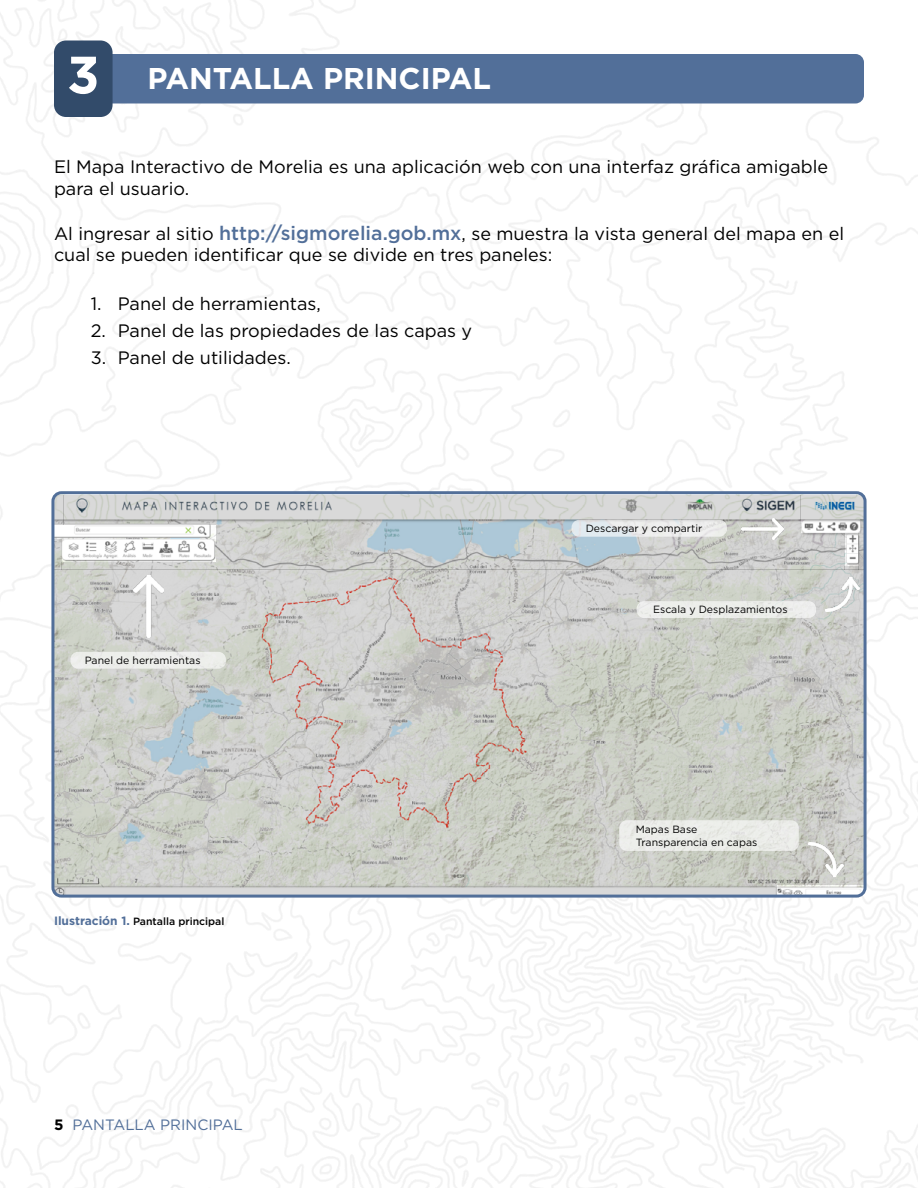
<style>
.page{position:relative;width:918px;height:1188px;background:#fff}
.page>*{position:absolute;margin:0;border:0;box-sizing:border-box;transform-origin:0 0}
.t1{font:700 30px "Gotham";color:#fff}
.t2{font:18px/21.6px "Gotham";color:#000}
.t3{font:15px "Gotham";color:#526f99}
.t4{font:10.5px/12.6px "Gotham";color:#000}
.t5{font:500 10.5px "Gotham";color:#000}
.s1{font-size:52.5px}
.s2{font-weight:500;font-size:19.5px;color:#526f99}
.s3{font-weight:700;font-size:12px;color:#526f99}
.s4{font-weight:700;color:#000}
</style>
<div class="page">
<div style="left:54px;top:54px;width:810px;height:50px;background:#526f99;border-radius:9px"></div>
<div style="left:54px;top:40px;width:59px;height:77px;background:#324b6a;border-radius:12px"></div>
<img style="left:55px;top:520px;width:808px;height:374px">
<svg style="left:55px;top:539px;width:7px;height:31px"></svg>
<svg style="left:55px;top:885px;width:721px;height:9px;background:#cfcfce"></svg>
<svg style="left:55px;top:495px;width:8px;height:29px"></svg>
<svg style="left:63px;top:495px;width:153px;height:29px;background:#c9cbca"></svg>
<svg style="left:216px;top:495px;width:585px;height:75px;background:#c6cbcb"></svg>
<svg style="left:55px;top:570px;width:808px;height:315px;background:#c9cac5"></svg>
<svg style="left:801px;top:495px;width:62px;height:25px;background:#bdc8cd"></svg>
<svg style="left:801px;top:533px;width:43px;height:37px;background:#c7c8c7"></svg>
<svg style="left:860px;top:520px;width:3px;height:13px"></svg>
<svg style="left:859px;top:533px;width:4px;height:37px"></svg>
<svg style="left:844px;top:566px;width:15px;height:4px"></svg>
<svg style="left:62px;top:562px;width:154px;height:8px"></svg>
<div style="left:71px;top:652px;width:155px;height:17px;background:#edefeb;border-radius:8px"></div>
<div style="left:572px;top:520px;width:155px;height:17px;background:#e9ebee;border-radius:8px"></div>
<div style="left:637px;top:601px;width:179px;height:17px;background:#eceeeb;border-radius:8px"></div>
<div style="left:619px;top:820px;width:180px;height:31px;background:#ebece9;border-radius:8px"></div>
<img style="left:133px;top:576px;width:30px;height:61px">
<img style="left:741px;top:519px;width:42px;height:20px">
<img style="left:826px;top:577px;width:34px;height:34px">
<img style="left:809px;top:843px;width:34px;height:34px">
<div style="left:51px;top:491px;width:816px;height:407px;border:3px solid #526f99;border-radius:9px"></div>
<h1 class="t1" style="left:67px;top:61px;width:425px"><span class="s1">3</span> PANTALLA PRINCIPAL</h1>
<p class="t2" style="left:54px;top:155px;width:776px">El Mapa Interactivo de Morelia es una aplicación web con una interfaz gráfica amigable para el usuario.</p>
<p class="t2" style="left:54px;top:222px;width:792px">Al ingresar al sitio <span class="s2">http://sigmorelia.gob.mx</span>, se muestra la vista general del mapa en el cual se pueden identificar que se divide en tres paneles:</p>
<p class="t2" style="left:91px;top:292px;width:232px">1. Panel de herramientas,</p>
<p class="t2" style="left:91px;top:319px;width:383px">2. Panel de las propiedades de las capas y</p>
<p class="t2" style="left:91px;top:346px;width:202px">3. Panel de utilidades.</p>
<p class="t4" style="left:586px;top:522px;width:118px">Descargar y compartir</p>
<p class="t4" style="left:85px;top:654px;width:117px">Panel de herramientas</p>
<p class="t5" style="left:54px;top:914px;width:172px"><span class="s3">Ilustración 1.</span> Pantalla principal</p>
<p class="t3" style="left:54px;top:1115px;width:190px"><span class="s4">5</span> PANTALLA PRINCIPAL</p>
<p class="t4" style="left:653px;top:603px;width:136px">Escala y Desplazamientos</p>
<p class="t4" style="left:636px;top:823px;width:123px">Mapas Base<br>Transparencia en capas</p>
</div>
